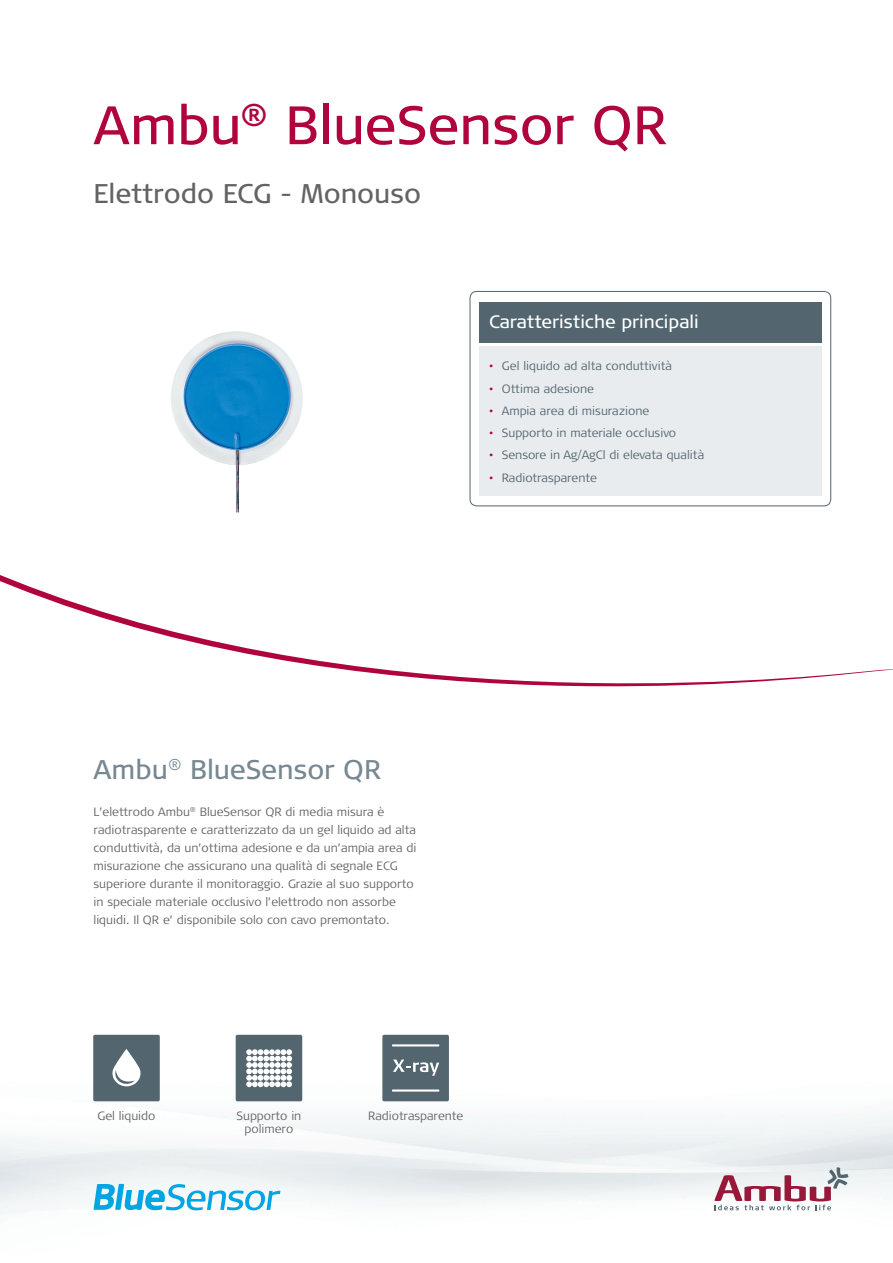
<style>
.page{position:relative;width:893px;height:1263px;background:#fff}
.page>*{position:absolute;margin:0;border:0;box-sizing:border-box;transform-origin:0 0}
.t1{font:54px "Signa OT";color:#b0043d}
.t2{font:27px "Signa OT";color:#636366}
.t3{font:27px "Signa OT";color:#778891}
.t4{font:18px "Signa OT";color:#fff}
.t5{font:300 12px/18px "Signa OT";color:#636366}
.t6{font:300 12px "Signa OT";color:#53656e}
.s1{color:#b0043d}
</style>
<div class="page">
<svg style="left:0;top:575px;width:893px;height:111px"></svg>
<img style="left:0;top:1079px;width:893px;height:136px">
<svg style="left:714px;top:1167px;width:134px;height:43px"></svg>
<div style="left:470px;top:291px;width:361px;height:215px;border:1px solid #53656e;border-radius:7px"></div>
<div style="left:479px;top:347px;width:342px;height:149px;background:#e9ecef"></div>
<div style="left:479px;top:302px;width:342px;height:40px;background:#53656e"></div>
<img style="left:171px;top:331px;width:132px;height:181px">
<div style="left:93px;top:1035px;width:67px;height:66px;background:#53656e;border-radius:2px"></div>
<svg style="left:112px;top:1049px;width:29px;height:37px"></svg>
<div style="left:236px;top:1035px;width:66px;height:66px;background:#53656e;border-radius:2px"></div>
<svg style="left:246px;top:1049px;width:46px;height:38px;background:#cacfd2"></svg>
<div style="left:382px;top:1035px;width:67px;height:66px;background:#53656e;border-radius:2px"></div>
<hr style="left:392px;top:1044px;width:47px;height:2px;background:#fff">
<hr style="left:392px;top:1089px;width:47px;height:2px;background:#fff">
<svg style="left:393px;top:1059px;width:46px;height:17px"></svg>
<svg style="left:94px;top:1184px;width:186px;height:26px"></svg>
<h1 class="t1" style="left:94px;top:94px;width:576px">Ambu<sup>®</sup> BlueSensor QR</h1>
<h2 class="t2" style="left:94px;top:178px;width:329px">Elettrodo ECG - Monouso</h2>
<h3 class="t4" style="left:489px;top:311px;width:211px">Caratteristiche principali</h3>
<p class="t6" style="left:489px;top:359px;width:185px"><span class="s1">•</span> Gel liquido ad alta conduttività</p>
<p class="t6" style="left:489px;top:381px;width:106px"><span class="s1">•</span> Ottima adesione</p>
<p class="t6" style="left:489px;top:404px;width:162px"><span class="s1">•</span> Ampia area di misurazione</p>
<p class="t6" style="left:489px;top:426px;width:189px"><span class="s1">•</span> Supporto in materiale occlusivo</p>
<p class="t6" style="left:489px;top:448px;width:217px"><span class="s1">•</span> Sensore in Ag/AgCl di elevata qualità</p>
<p class="t6" style="left:489px;top:470px;width:109px"><span class="s1">•</span> Radiotrasparente</p>
<h2 class="t3" style="left:94px;top:754px;width:289px">Ambu<sup>®</sup> BlueSensor QR</h2>
<p class="t5" style="left:94px;top:803px;width:324px">L’elettrodo Ambu<sup>®</sup> BlueSensor QR di media misura è radiotrasparente e caratterizzato da un gel liquido ad alta conduttività, da un’ottima adesione e da un’ampia area di misurazione che assicurano una qualità di segnale ECG superiore durante il monitoraggio. Grazie al suo supporto in speciale materiale occlusivo l’elettrodo non assorbe liquidi. Il QR e’ disponibile solo con cavo premontato.</p>
<p class="t5" style="left:97px;top:1107px;width:60px">Gel liquido</p>
<p class="t5" style="left:237px;top:1109px;width:66px;line-height:13.5px;text-align:center">Supporto in polimero</p>
<p class="t5" style="left:368px;top:1107px;width:97px">Radiotrasparente</p>
</div>
